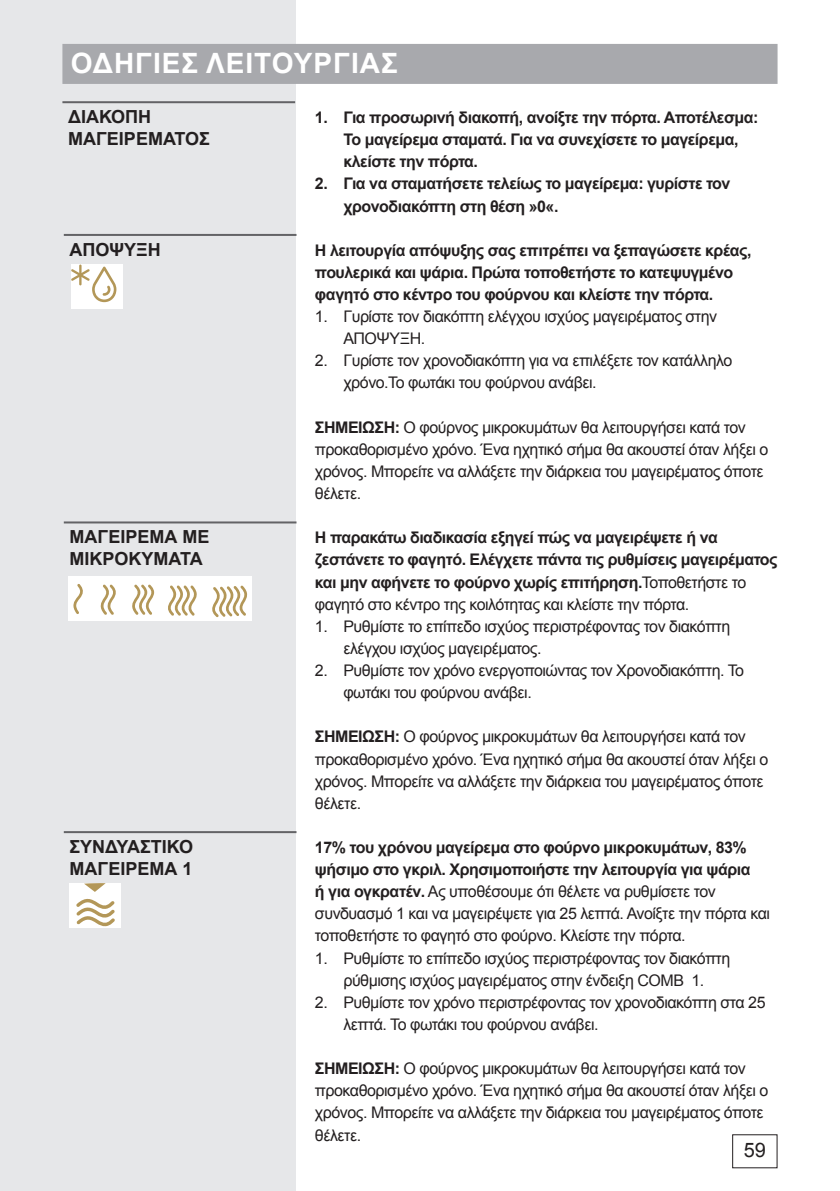
<style>
.page{position:relative;width:840px;height:1191px;background:#fff}
.page>*{position:absolute;margin:0;border:0;box-sizing:border-box;transform-origin:0 0}
.naslov_1{font:700 28px "Arial";letter-spacing:.035em;color:#fff}
.t1{font:20px "Arial";color:#231f20}
.naslov_2a{font:700 18px/22.2px "Arial";color:#231f20}
.besedilo{font:16px/22.2px "Arial";letter-spacing:-.03em;color:#231f20}
.seznam_stevilke{font:16px/22.2px "Arial";letter-spacing:-.03em;color:#231f20}
.besedilo-2{font:700 16px/22.2px "Arial";letter-spacing:-.03em;color:#231f20}
.seznam_stevilke-2{font:700 16px/22.2px "Arial";letter-spacing:-.03em;color:#231f20}
.s1{font-weight:700}
.s2{font-weight:400}
</style>
<div class="page">
<div style="left:0;top:0;width:295px;height:1191px;background:#e6e7e9"></div>
<hr style="left:62px;top:101px;width:233px;height:2px;background:#636366">
<hr style="left:64px;top:234px;width:232px;height:2px;background:#636366">
<div style="left:71px;top:264px;width:51px;height:45px;background:#fff"></div>
<hr style="left:79px;top:264px;width:2px;height:21px;background:#b39758">
<svg style="left:71px;top:267px;width:45px;height:35px"></svg>
<hr style="left:64px;top:521px;width:232px;height:2px;background:#636366">
<div style="left:68px;top:576px;width:184px;height:45px;background:#fff"></div>
<svg style="left:73px;top:584px;width:10px;height:30px"></svg>
<svg style="left:212px;top:585px;width:36px;height:32px"></svg>
<svg style="left:168px;top:585px;width:29px;height:31px"></svg>
<svg style="left:132px;top:584px;width:22px;height:31px"></svg>
<svg style="left:100px;top:584px;width:16px;height:31px"></svg>
<hr style="left:64px;top:831px;width:232px;height:2px;background:#636366">
<div style="left:69px;top:883px;width:51px;height:44px;background:#fff"></div>
<svg style="left:76px;top:883px;width:39px;height:44px"></svg>
<div style="left:62px;top:44px;width:715px;height:40px;background:#a8a9ad"></div>
<p class="naslov_1" style="left:71px;top:43px;width:328px">ΟΔΗΓΙΕΣ ΛΕΙΤΟΥΡΓΙΑΣ</p>
<p class="naslov_2a" style="left:68px;top:106px;width:143px">ΔΙΑΚΟΠΗ<br>ΜΑΓΕΙΡΕΜΑΤΟΣ</p>
<p class="naslov_2a" style="left:69px;top:238px;width:93px">ΑΠΟΨΥΞΗ</p>
<p class="naslov_2a" style="left:69px;top:526px;width:141px">ΜΑΓΕΙΡΕΜΑ ΜΕ<br>ΜΙΚΡΟΚΥΜΑΤΑ</p>
<p class="naslov_2a" style="left:69px;top:835px;width:125px">ΣΥΝΔΥΑΣΤΙΚΟ<br>ΜΑΓΕΙΡΕΜΑ 1</p>
<p class="seznam_stevilke-2" style="left:343px;top:106px;width:416px;text-indent:-28px">1. Για προσωρινή διακοπή, ανοίξτε την πόρτα. Αποτέλεσμα:<br>Το μαγείρεμα σταματά. Για να συνεχίσετε το μαγείρεμα, κλείστε την πόρτα.</p>
<p class="seznam_stevilke-2" style="left:343px;top:173px;width:388px;text-indent:-28px">2. Για να σταματήσετε τελείως το μαγείρεμα: γυρίστε τον χρονοδιακόπτη στη θέση »0«.</p>
<p class="besedilo-2" style="left:315px;top:239px;width:437px">Η λειτουργία απόψυξης σας επιτρέπει να ξεπαγώσετε κρέας, πουλερικά και ψάρια. Πρώτα τοποθετήστε το κατεψυγμένο φαγητό στο κέντρο του φούρνου και κλείστε την πόρτα.</p>
<p class="seznam_stevilke" style="left:343px;top:305px;width:375px;text-indent:-28px">1. Γυρίστε τον διακόπτη ελέγχου ισχύος μαγειρέματος στην<br>ΑΠΟΨΥΞΗ.</p>
<p class="seznam_stevilke" style="left:343px;top:349px;width:390px;text-indent:-28px">2. Γυρίστε τον χρονοδιακόπτη για να επιλέξετε τον κατάλληλο χρόνο.Το φωτάκι του φούρνου ανάβει.</p>
<p class="besedilo" style="left:315px;top:416px;width:454px"><span class="s1">ΣΗΜΕΙΩΣΗ:</span> Ο φούρνος μικροκυμάτων θα λειτουργήσει κατά τον προκαθορισμένο χρόνο. Ένα ηχητικό σήμα θα ακουστεί όταν λήξει ο χρόνος. Μπορείτε να αλλάξετε την διάρκεια του μαγειρέματος όποτε θέλετε.</p>
<p class="besedilo-2" style="left:315px;top:527px;width:464px">Η παρακάτω διαδικασία εξηγεί πώς να μαγειρέψετε ή να ζεστάνετε το φαγητό. Ελέγχετε πάντα τις ρυθμίσεις μαγειρέματος και μην αφήνετε το φούρνο χωρίς επιτήρηση.<span class="s2">Τοποθετήστε το φαγητό στο κέντρο της κοιλότητας και κλείστε την πόρτα.</span></p>
<p class="seznam_stevilke" style="left:343px;top:615px;width:388px;text-indent:-28px">1. Ρυθμίστε το επίπεδο ισχύος περιστρέφοντας τον διακόπτη ελέγχου ισχύος μαγειρέματος.</p>
<p class="seznam_stevilke" style="left:343px;top:659px;width:402px;text-indent:-28px">2. Ρυθμίστε τον χρόνο ενεργοποιώντας τον Χρονοδιακόπτη. Το φωτάκι του φούρνου ανάβει.</p>
<p class="besedilo" style="left:315px;top:725px;width:454px"><span class="s1">ΣΗΜΕΙΩΣΗ:</span> Ο φούρνος μικροκυμάτων θα λειτουργήσει κατά τον προκαθορισμένο χρόνο. Ένα ηχητικό σήμα θα ακουστεί όταν λήξει ο χρόνος. Μπορείτε να αλλάξετε την διάρκεια του μαγειρέματος όποτε θέλετε.</p>
<p class="besedilo" style="left:315px;top:836px;width:456px"><span class="s1">17% του χρόνου μαγείρεμα στο φούρνο μικροκυμάτων, 83% ψήσιμο στο γκριλ. Χρησιμοποιήστε την λειτουργία για ψάρια<br>ή για ογκρατέν.</span> Ας υποθέσουμε ότι θέλετε να ρυθμίσετε τον συνδυασμό 1 και να μαγειρέψετε για 25 λεπτά. Ανοίξτε την πόρτα και τοποθετήστε το φαγητό στο φούρνο. Κλείστε την πόρτα.</p>
<p class="seznam_stevilke" style="left:315px;top:946px;width:416px;text-align:center">1. Ρυθμίστε το επίπεδο ισχύος περιστρέφοντας τον διακόπτη ρύθμισης ισχύος μαγειρέματος στην ένδειξη COMB 1.</p>
<p class="seznam_stevilke" style="left:343px;top:991px;width:423px;text-indent:-28px">2. Ρυθμίστε τον χρόνο περιστρέφοντας τον χρονοδιακόπτη στα 25 λεπτά. Το φωτάκι του φούρνου ανάβει.</p>
<p class="besedilo" style="left:315px;top:1057px;width:454px"><span class="s1">ΣΗΜΕΙΩΣΗ:</span> Ο φούρνος μικροκυμάτων θα λειτουργήσει κατά τον προκαθορισμένο χρόνο. Ένα ηχητικό σήμα θα ακουστεί όταν λήξει ο χρόνος. Μπορείτε να αλλάξετε την διάρκεια του μαγειρέματος όποτε θέλετε.</p>
<p class="t1" style="left:743px;top:1136px;width:24px">59</p>
</div>
